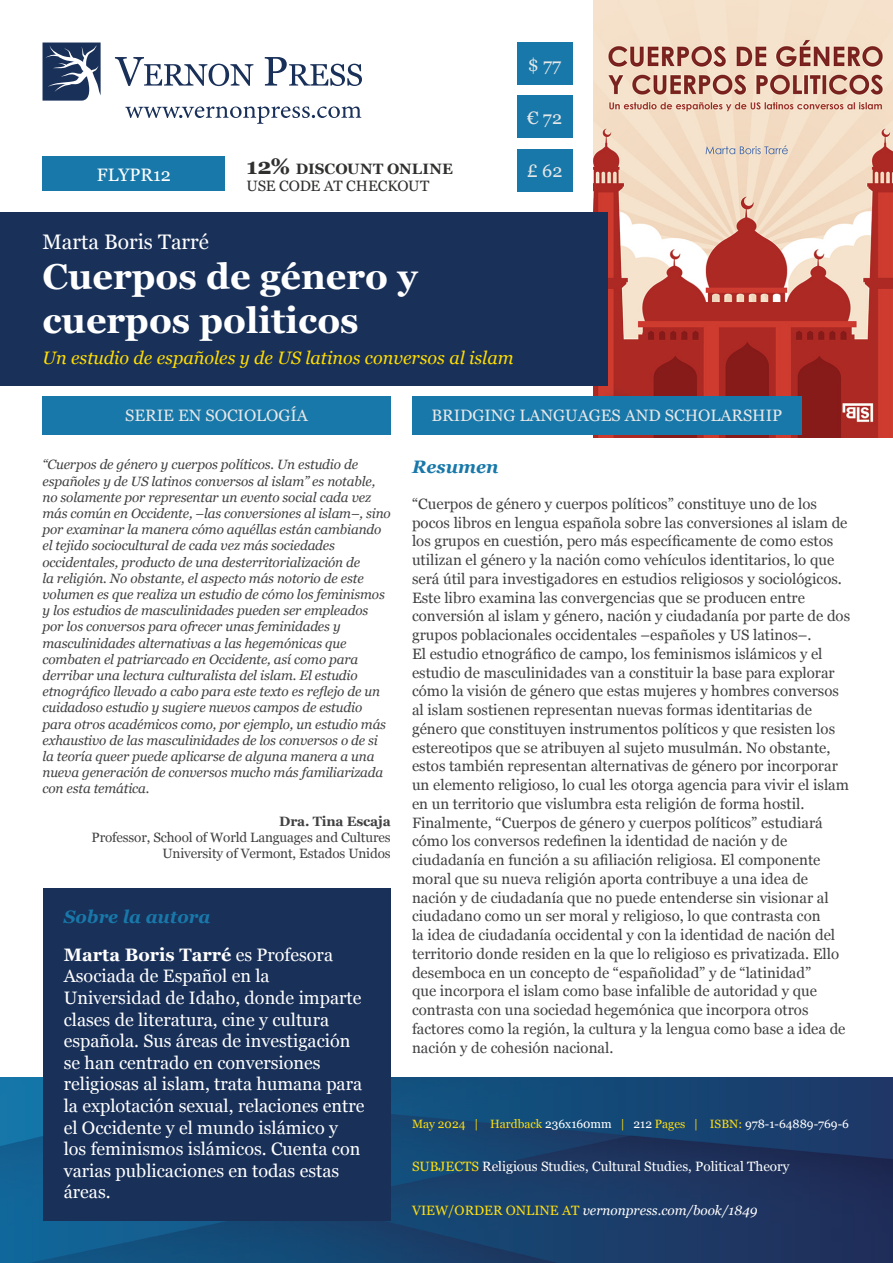
<style>
.page{position:relative;width:893px;height:1263px;background:#fff}
.page>*{position:absolute;margin:0;border:0;box-sizing:border-box;transform-origin:0 0}
.t1{font:700 36px/43.2px "Georgia";color:#fff}
.t2{font:21px "Georgia";color:#fff}
.t3{font:18px/21.6px "Georgia";color:#fff}
.t4{font:italic 18px "Georgia";color:#fd0}
.t5{font:18px "Georgia";letter-spacing:.07em;color:#e6e7e8}
.t6{font:italic 700 18px "Georgia";color:#1878a9}
.t7{font:16.5px "Georgia";color:#e6e7e8}
.t8{font:15px/18.8px "Georgia";color:#414042}
.t9{font:15px/16.5px "Georgia";letter-spacing:-.015em;color:#30302f}
.t10{font:italic 13.5px/16.2px "Georgia";letter-spacing:-.01em;color:#414042}
.t11{font:13.5px/16.2px "Georgia";letter-spacing:-.01em;color:#414042;text-align:right}
.t12{font:13.5px "Georgia";color:#fff}
.t13{font:italic 13.5px "Georgia";color:#fff}
.t14{font:700 13.5px "Georgia";letter-spacing:-.01em;color:#414042}
.t15{font:12px "Georgia";color:#fff}
.s1{font-weight:700;font-size:22.5px}
.s2{font-weight:700}
.s3{color:#fddd10}
.s4{font-style:normal;color:#fddd10}
</style>
<div class="page">
<svg style="left:115px;top:57px;width:138px;height:29px"></svg>
<svg style="left:265px;top:57px;width:97px;height:29px"></svg>
<svg style="left:43px;top:43px;width:58px;height:58px"></svg>
<svg style="left:125px;top:106px;width:236px;height:18px"></svg>
<img style="left:0;top:1078px;width:893px;height:185px">
<img style="left:594px;top:0;width:299px;height:438px">
<div style="left:517px;top:43px;width:55px;height:42px;background:#1878a9"></div>
<div style="left:517px;top:96px;width:55px;height:42px;background:#1878a9"></div>
<div style="left:517px;top:149px;width:55px;height:42px;background:#1878a9"></div>
<div style="left:43px;top:157px;width:182px;height:34px;background:#1878a9"></div>
<div style="left:43px;top:396px;width:348px;height:38px;background:#1878a9"></div>
<div style="left:412px;top:396px;width:389px;height:38px;background:#1878a9"></div>
<div style="left:0;top:212px;width:608px;height:173px;background:#193059"></div>
<div style="left:43px;top:888px;width:348px;height:332px;background:#193059"></div>
<p class="t5" style="left:528px;top:51px;width:35px">$ 77</p>
<p class="t5" style="left:527px;top:104px;width:36px">€ 72</p>
<p class="t9" style="left:247px;top:160px;width:208px"><span class="s1">12%</span> <span class="s2">DISCOUNT ONLINE<br></span>USE CODE AT CHECKOUT</p>
<p class="t3" style="left:97px;top:163px;width:76px">FLYPR12</p>
<p class="t5" style="left:527px;top:158px;width:37px">£ 62</p>
<h2 class="t2" style="left:43px;top:227px;width:168px">Marta Boris Tarré</h2>
<h1 class="t1" style="left:43px;top:254px;width:377px">Cuerpos de género y cuerpos politicos</h1>
<p class="t4" style="left:43px;top:345px;width:472px">Un estudio de españoles y de US latinos conversos al islam</p>
<p class="t7" style="left:125px;top:404px;width:184px">SERIE EN SOCIOLOGÍA</p>
<p class="t7" style="left:431px;top:404px;width:352px">BRIDGING LANGUAGES AND SCHOLARSHIP</p>
<p class="t10" style="left:43px;top:456px;width:350px">“Cuerpos de género y cuerpos políticos. Un estudio de españoles y de US latinos conversos al islam” es notable, no solamente por representar un evento social cada vez más común en Occidente, –las conversiones al islam–, sino por examinar la manera cómo aquéllas están cambiando el tejido sociocultural de cada vez más sociedades occidentales, producto de una desterritorialización de<br>la religión. No obstante, el aspecto más notorio de este volumen es que realiza un estudio de cómo los feminismos y los estudios de masculinidades pueden ser empleados por los conversos para ofrecer unas feminidades y masculinidades alternativas a las hegemónicas que combaten el patriarcado en Occidente, así como para derribar una lectura culturalista del islam. El estudio etnográfico llevado a cabo para este texto es reflejo de un cuidadoso estudio y sugiere nuevos campos de estudio para otros académicos como, por ejemplo, un estudio más exhaustivo de las masculinidades de los conversos o de si la teoría queer puede aplicarse de alguna manera a una nueva generación de conversos mucho más familiarizada con esta temática.</p>
<p class="t14" style="left:279px;top:811px;width:113px">Dra. Tina Escaja</p>
<p class="t11" style="left:92px;top:829px;width:301px">Professor, School of World Languages and Cultures<br>University of Vermont, Estados Unidos</p>
<p class="t6" style="left:64px;top:903px;width:148px">Sobre la autora</p>
<p class="t3" style="left:64px;top:943px;width:302px"><span class="s2">Marta Boris Tarré</span> es Profesora<br>Asociada de Español en la<br>Universidad de Idaho, donde imparte clases de literatura, cine y cultura española. Sus áreas de investigación se han centrado en conversiones religiosas al islam, trata humana para la explotación sexual, relaciones entre el Occidente y el mundo islámico y los feminismos islámicos. Cuenta con varias publicaciones en todas estas áreas.</p>
<p class="t6" style="left:412px;top:453px;width:88px">Resumen</p>
<p class="t8" style="left:412px;top:494px;width:440px">“Cuerpos de género y cuerpos políticos” constituye uno de los pocos libros en lengua española sobre las conversiones al islam de los grupos en cuestión, pero más específicamente de como estos utilizan el género y la nación como vehículos identitarios, lo que será útil para investigadores en estudios religiosos y sociológicos.<br>Este libro examina las convergencias que se producen entre conversión al islam y género, nación y ciudadanía por parte de dos grupos poblacionales occidentales –españoles y US latinos–.<br>El estudio etnográfico de campo, los feminismos islámicos y el estudio de masculinidades van a constituir la base para explorar cómo la visión de género que estas mujeres y hombres conversos al islam sostienen representan nuevas formas identitarias de género que constituyen instrumentos políticos y que resisten los estereotipos que se atribuyen al sujeto musulmán. No obstante, estos también representan alternativas de género por incorporar un elemento religioso, lo cual les otorga agencia para vivir el islam en un territorio que vislumbra esta religión de forma hostil.<br>Finalmente, “Cuerpos de género y cuerpos políticos” estudiará cómo los conversos redefinen la identidad de nación y de ciudadanía en función a su afiliación religiosa. El componente moral que su nueva religión aporta contribuye a una idea de nación y de ciudadanía que no puede entenderse sin visionar al ciudadano como un ser moral y religioso, lo que contrasta con<br>la idea de ciudadanía occidental y con la identidad de nación del territorio donde residen en la que lo religioso es privatizada. Ello desemboca en un concepto de “españolidad” y de “latinidad”<br>que incorpora el islam como base infalible de autoridad y que contrasta con una sociedad hegemónica que incorpora otros factores como la región, la cultura y la lengua como base a idea de nación y de cohesión nacional.</p>
<p class="t15" style="left:412px;top:1115px;width:438px"><span class="s3">May 2024 | Hardback</span> 236x160mm <span class="s3">|</span> 212 <span class="s3">Pages | ISBN:</span> 978-1-64889-769-6</p>
<p class="t12" style="left:412px;top:1156px;width:379px"><span class="s3">SUBJECTS</span> Religious Studies, Cultural Studies, Political Theory</p>
<p class="t13" style="left:412px;top:1200px;width:347px"><span class="s4">VIEW/ORDER ONLINE AT</span> vernonpress.com/book/1849</p>
<p class="t5" style="left:647px;top:1197px;width:205px">www.vernonpress.com</p>
</div>
